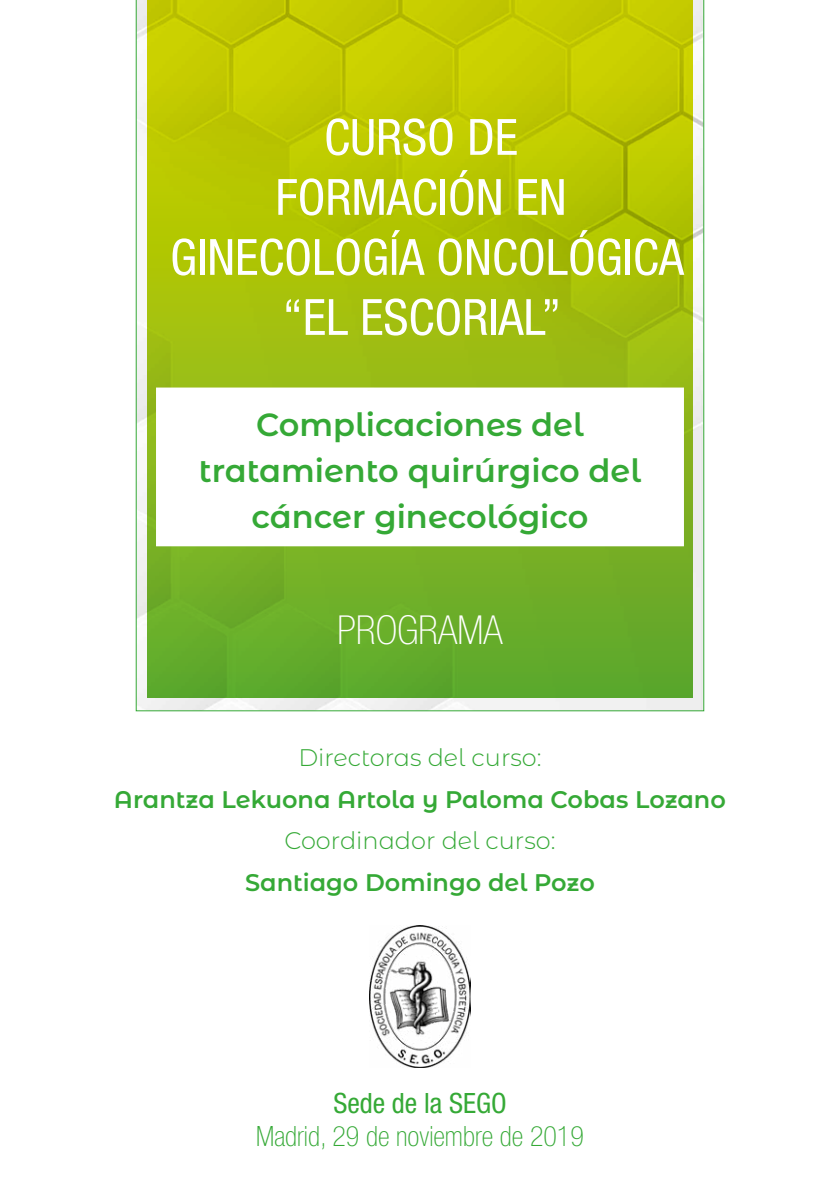
<style>
.page{position:relative;width:840px;height:1191px;background:#fff}
.page>*{position:absolute;margin:0;border:0;box-sizing:border-box;transform-origin:0 0}
.t1{font:condensed 50px/60px "Helvetica Neue LT Std";color:#fff;text-align:center}
.t2{font:100 condensed 40px "Helvetica Neue LT Std";color:#fff}
.t3{font:600 32px/46px "Montserrat Alternates";color:#35a936;text-align:center}
.t4{font:100 condensed 28px "Helvetica Neue LT Std";color:#35a936}
.t5{font:condensed 28px "Helvetica Neue LT Std";color:#35a936}
.t6{font:600 24px "Montserrat Alternates";color:#35a936}
.t7{font:300 24px "Montserrat Alternates";color:#35a936}
</style>
<div class="page">
<svg style="left:136px;top:0;width:567px;height:711px"></svg>
<svg style="left:147px;top:0;width:545px;height:697px;background:#9ebe0f"></svg>
<div style="left:157px;top:388px;width:525px;height:157px;background:#fff"></div>
<div style="left:156px;top:387px;width:527px;height:159px;border:2px solid #fff"></div>
<img style="left:369px;top:925px;width:101px;height:142px">
<h1 class="t1" style="left:170px;top:107px;width:515px">CURSO DE<br>FORMACIÓN EN<br>GINECOLOGÍA ONCOLÓGICA “EL ESCORIAL”</h1>
<h3 class="t3" style="left:199px;top:400px;width:443px">Complicaciones del tratamiento quirúrgico del cáncer ginecológico</h3>
<h2 class="t2" style="left:337px;top:608px;width:167px">PROGRAMA</h2>
<p class="t7" style="left:298px;top:741px;width:244px">Directoras del curso:</p>
<p class="t6" style="left:114px;top:782px;width:613px">Arantza Lekuona Artola y Paloma Cobas Lozano</p>
<p class="t7" style="left:284px;top:824px;width:272px">Coordinador del curso:</p>
<p class="t6" style="left:245px;top:865px;width:351px">Santiago Domingo del Pozo</p>
<p class="t5" style="left:333px;top:1086px;width:175px">Sede de la SEGO</p>
<p class="t4" style="left:256px;top:1120px;width:329px">Madrid, 29 de noviembre de 2019</p>
</div>
